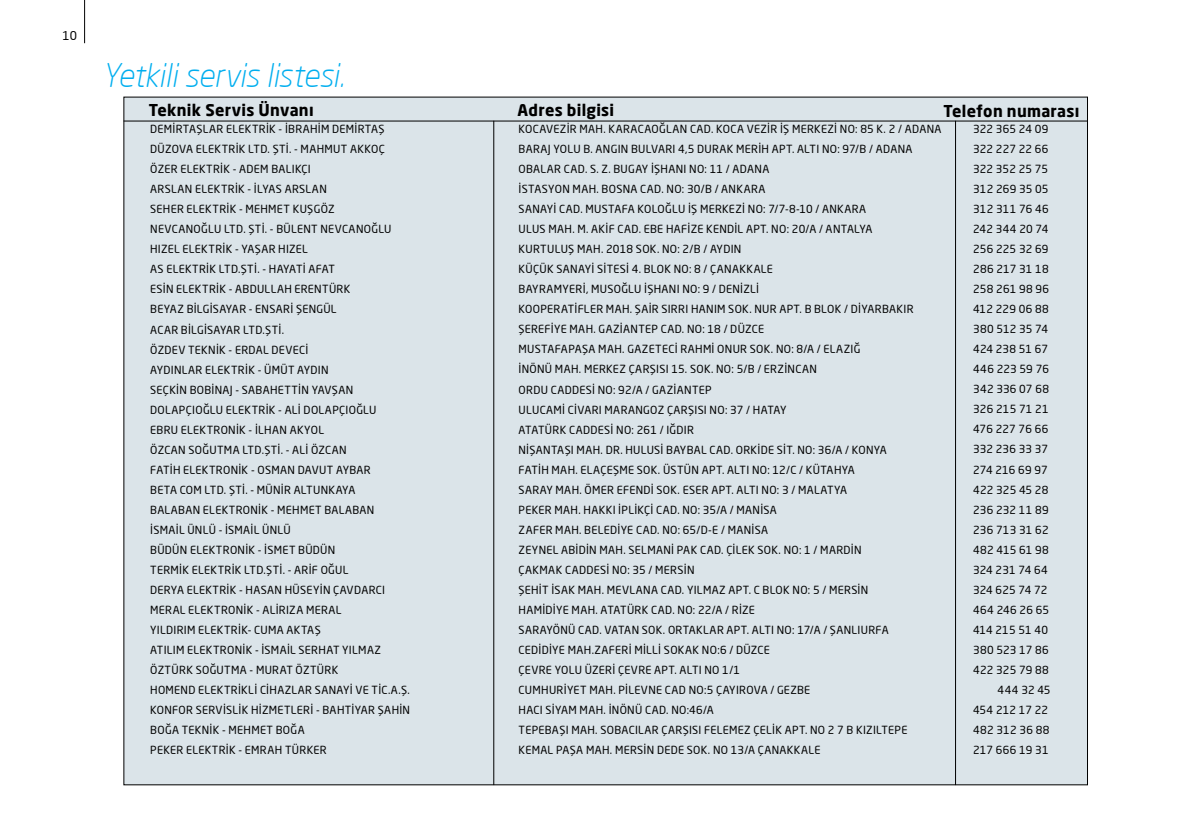
<style>
.page{position:relative;width:1191px;height:840px;background:#fff}
.page>*{position:absolute;margin:0;border:0;box-sizing:border-box;transform-origin:0 0}
.t1{font:italic 300 32px "Neo Sans Pro";letter-spacing:-.015em;color:#00aeef}
.t2{font:700 16px "Neo Sans Pro";letter-spacing:.015em;color:#000}
.t3{font:12px "Neo Sans Pro";color:#000}
.t4{font:11px/20px "Neo Sans Pro";letter-spacing:.03em;color:#000}
.t5{font:11px/20px "Neo Sans Pro";letter-spacing:.01em;color:#000;text-align:right}
</style>
<div class="page">
<hr style="left:84px;top:0;width:1px;height:43px;background:#000">
<div style="left:124px;top:97px;width:963px;height:687px;background:#dbe4e9"></div>
<hr style="left:124px;top:121px;width:963px;height:1px;background:#000">
<hr style="left:493px;top:121px;width:1px;height:663px;background:#000">
<hr style="left:955px;top:121px;width:1px;height:663px;background:#000">
<p class="t3" style="left:63px;top:28px;width:16px">10</p>
<h1 class="t1" style="left:102px;top:56px;width:244px">Yetkili servis listesi.</h1>
<p class="t4" style="left:150px;top:119px;width:261px">DEMİRTAŞLAR ELEKTRİK - İBRAHİM DEMİRTAŞ DÜZOVA ELEKTRİK LTD. ŞTİ. - MAHMUT AKKOÇ ÖZER ELEKTRİK - ADEM BALIKÇI<br>ARSLAN ELEKTRİK - İLYAS ARSLAN<br>SEHER ELEKTRİK - MEHMET KUŞGÖZ<br>NEVCANOĞLU LTD. ŞTİ. - BÜLENT NEVCANOĞLU HIZEL ELEKTRİK - YAŞAR HIZEL<br>AS ELEKTRİK LTD.ŞTİ. - HAYATİ AFAT<br>ESİN ELEKTRİK - ABDULLAH ERENTÜRK<br>BEYAZ BİLGİSAYAR - ENSARİ ŞENGÜL<br>ACAR BİLGİSAYAR LTD.ŞTİ.<br>ÖZDEV TEKNİK - ERDAL DEVECİ<br>AYDINLAR ELEKTRİK - ÜMÜT AYDIN<br>SEÇKİN BOBİNAJ - SABAHETTİN YAVŞAN DOLAPÇIOĞLU ELEKTRİK - ALİ DOLAPÇIOĞLU<br>EBRU ELEKTRONİK - İLHAN AKYOL<br>ÖZCAN SOĞUTMA LTD.ŞTİ. - ALİ ÖZCAN<br>FATİH ELEKTRONİK - OSMAN DAVUT AYBAR<br>BETA COM LTD. ŞTİ. - MÜNİR ALTUNKAYA<br>BALABAN ELEKTRONİK - MEHMET BALABAN İSMAİL ÜNLÜ - İSMAİL ÜNLÜ<br>BÜDÜN ELEKTRONİK - İSMET BÜDÜN<br>TERMİK ELEKTRİK LTD.ŞTİ. - ARİF OĞUL<br>DERYA ELEKTRİK - HASAN HÜSEYİN ÇAVDARCI MERAL ELEKTRONİK - ALİRIZA MERAL<br>YILDIRIM ELEKTRİK- CUMA AKTAŞ<br>ATILIM ELEKTRONİK - İSMAİL SERHAT YILMAZ ÖZTÜRK SOĞUTMA - MURAT ÖZTÜRK<br>HOMEND ELEKTRİKLİ CİHAZLAR SANAYİ VE TİC.A.Ş.<br>KONFOR SERVİSLİK HİZMETLERİ - BAHTİYAR ŞAHİN BOĞA TEKNİK - MEHMET BOĞA<br>PEKER ELEKTRİK - EMRAH TÜRKER</p>
<p class="t4" style="left:518px;top:119px;width:424px">KOCAVEZİR MAH. KARACAOĞLAN CAD. KOCA VEZİR İŞ MERKEZİ NO: 85 K. 2 / ADANA BARAJ YOLU B. ANGIN BULVARI 4,5 DURAK MERİH APT. ALTI NO: 97/B / ADANA OBALAR CAD. S. Z. BUGAY İŞHANI NO: 11 / ADANA<br>İSTASYON MAH. BOSNA CAD. NO: 30/B / ANKARA<br>SANAYİ CAD. MUSTAFA KOLOĞLU İŞ MERKEZİ NO: 7/7-8-10 / ANKARA<br>ULUS MAH. M. AKİF CAD. EBE HAFİZE KENDİL APT. NO: 20/A / ANTALYA<br>KURTULUŞ MAH. 2018 SOK. NO: 2/B / AYDIN<br>KÜÇÜK SANAYİ SİTESİ 4. BLOK NO: 8 / ÇANAKKALE<br>BAYRAMYERİ, MUSOĞLU İŞHANI NO: 9 / DENİZLİ<br>KOOPERATİFLER MAH. ŞAİR SIRRI HANIM SOK. NUR APT. B BLOK / DİYARBAKIR ŞEREFİYE MAH. GAZİANTEP CAD. NO: 18 / DÜZCE<br>MUSTAFAPAŞA MAH. GAZETECİ RAHMİ ONUR SOK. NO: 8/A / ELAZIĞ<br>İNÖNÜ MAH. MERKEZ ÇARŞISI 15. SOK. NO: 5/B / ERZİNCAN<br>ORDU CADDESİ NO: 92/A / GAZİANTEP<br>ULUCAMİ CİVARI MARANGOZ ÇARŞISI NO: 37 / HATAY<br>ATATÜRK CADDESİ NO: 261 / IĞDIR<br>NİŞANTAŞI MAH. DR. HULUSİ BAYBAL CAD. ORKİDE SİT. NO: 36/A / KONYA<br>FATİH MAH. ELAÇEŞME SOK. ÜSTÜN APT. ALTI NO: 12/C / KÜTAHYA<br>SARAY MAH. ÖMER EFENDİ SOK. ESER APT. ALTI NO: 3 / MALATYA<br>PEKER MAH. HAKKI İPLİKÇİ CAD. NO: 35/A / MANİSA<br>ZAFER MAH. BELEDİYE CAD. NO: 65/D-E / MANİSA<br>ZEYNEL ABİDİN MAH. SELMANİ PAK CAD. ÇİLEK SOK. NO: 1 / MARDİN<br>ÇAKMAK CADDESİ NO: 35 / MERSİN<br>ŞEHİT İSAK MAH. MEVLANA CAD. YILMAZ APT. C BLOK NO: 5 / MERSİN<br>HAMİDİYE MAH. ATATÜRK CAD. NO: 22/A / RİZE<br>SARAYÖNÜ CAD. VATAN SOK. ORTAKLAR APT. ALTI NO: 17/A / ŞANLIURFA<br>CEDİDİYE MAH.ZAFERİ MİLLİ SOKAK NO:6 / DÜZCE<br>ÇEVRE YOLU ÜZERİ ÇEVRE APT. ALTI NO 1/1<br>CUMHURİYET MAH. PİLEVNE CAD NO:5 ÇAYIROVA / GEZBE<br>HACI SİYAM MAH. İNÖNÜ CAD. NO:46/A<br>TEPEBAŞI MAH. SOBACILAR ÇARŞISI FELEMEZ ÇELİK APT. NO 2 7 B KIZILTEPE KEMAL PAŞA MAH. MERSİN DEDE SOK. NO 13/A ÇANAKKALE</p>
<p class="t5" style="left:973px;top:119px;width:79px">322 365 24 09<br>322 227 22 66<br>322 352 25 75<br>312 269 35 05<br>312 311 76 46<br>242 344 20 74<br>256 225 32 69<br>286 217 31 18<br>258 261 98 96<br>412 229 06 88<br>380 512 35 74<br>424 238 51 67<br>446 223 59 76<br>342 336 07 68<br>326 215 71 21<br>476 227 76 66<br>332 236 33 37<br>274 216 69 97<br>422 325 45 28<br>236 232 11 89<br>236 713 31 62<br>482 415 61 98<br>324 231 74 64<br>324 625 74 72<br>464 246 26 65<br>414 215 51 40<br>380 523 17 86<br>422 325 79 88<br>444 32 45<br>454 212 17 22<br>482 312 36 88<br>217 666 19 31</p>
<h2 class="t2" style="left:149px;top:99px;width:166px">Teknik Servis Ünvanı</h2>
<h2 class="t2" style="left:517px;top:99px;width:98px">Adres bilgisi</h2>
<h2 class="t2" style="left:943px;top:101px;width:137px">Telefon numarası</h2>
</div>
